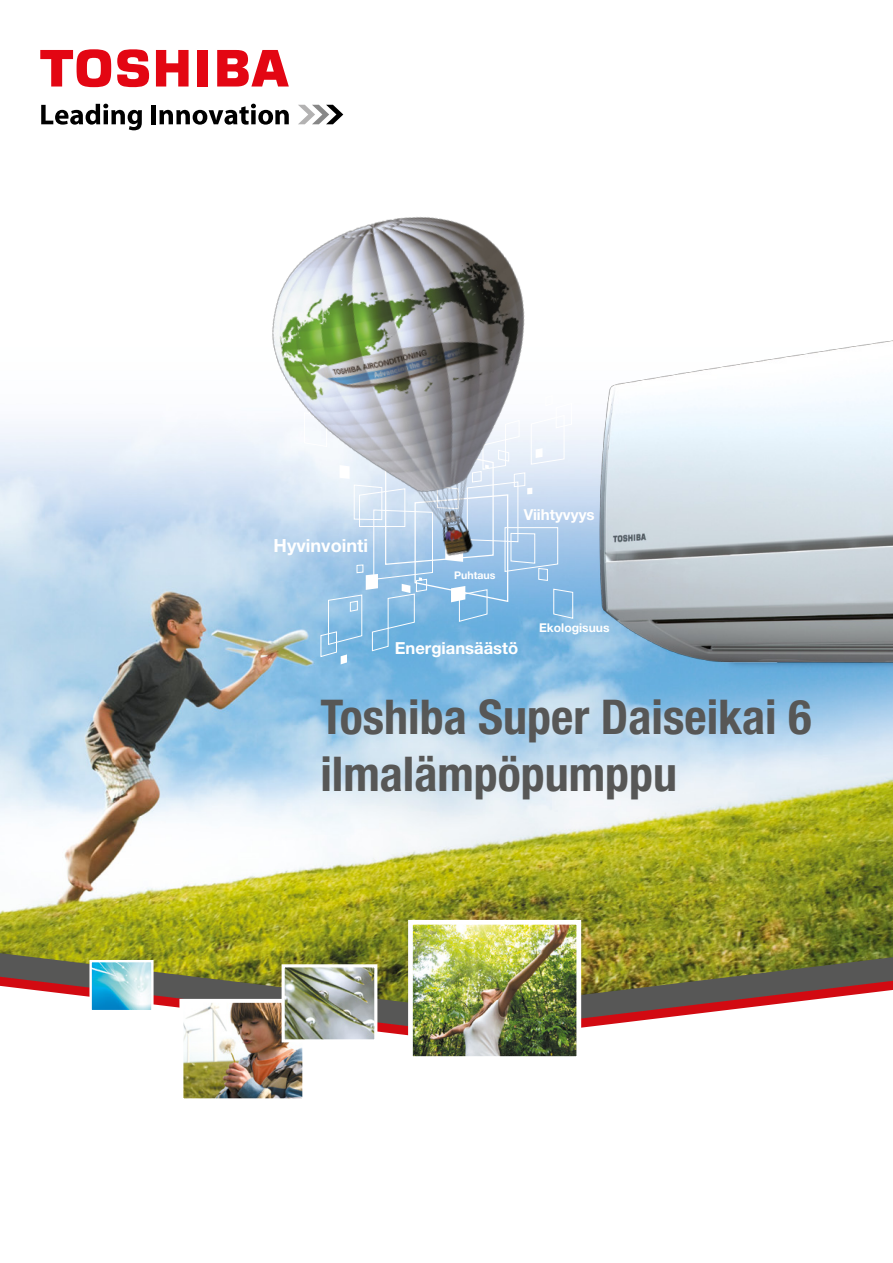
<style>
.page{position:relative;width:893px;height:1263px;background:#fff}
.page>*{position:absolute;margin:0;border:0;box-sizing:border-box;transform-origin:0 0}
.t1{font:700 condensed 48px/57.6px "Helvetica Neue LT Pro";color:#575756}
.t2{font:700 18.15px "Helvetica Neue LT Pro";color:#fff}
.t3{font:700 16.65px "Helvetica Neue LT Pro";color:#fff}
.t4{font:700 15.15px "Helvetica Neue LT Pro";color:#fff}
.t5{font:700 12.15px "Helvetica Neue LT Pro";color:#fff}
.t6{font:700 10.65px "Helvetica Neue LT Pro";color:#fff}
</style>
<div class="page">
<img style="left:0;top:422px;width:893px;height:501px">
<img style="left:673px;top:703px;width:220px;height:14px">
<img style="left:568px;top:340px;width:325px;height:363px">
<svg style="left:304px;top:618px;width:269px;height:46px;background:#78b6e0"></svg>
<img style="left:215px;top:217px;width:415px;height:401px">
<img style="left:0;top:923px;width:893px;height:33px">
<svg style="left:0;top:956px;width:893px;height:80px"></svg>
<svg style="left:40px;top:49px;width:71px;height:38px"></svg>
<div style="left:198px;top:50px;width:10px;height:37px;background:#e30613"></div>
<svg style="left:156px;top:50px;width:33px;height:37px"></svg>
<svg style="left:217px;top:50px;width:72px;height:37px"></svg>
<svg style="left:117px;top:49px;width:32px;height:39px"></svg>
<svg style="left:298px;top:105px;width:45px;height:19px"></svg>
<svg style="left:41px;top:104px;width:101px;height:26px"></svg>
<hr style="left:152px;top:105px;width:4px;height:19px;background:#000">
<svg style="left:159px;top:104px;width:130px;height:21px"></svg>
<img style="left:92px;top:963px;width:59px;height:46px">
<div style="left:89px;top:960px;width:65px;height:52px;border:2px solid #fff"></div>
<img style="left:184px;top:1004px;width:117px;height:93px">
<div style="left:179px;top:999px;width:127px;height:103px;border:4px solid #fff"></div>
<img style="left:286px;top:968px;width:87px;height:70px">
<div style="left:282px;top:964px;width:95px;height:78px;border:3px solid #fff"></div>
<img style="left:414px;top:926px;width:161px;height:129px">
<div style="left:408px;top:920px;width:173px;height:141px;border:5px solid #fff"></div>
<p class="t2" style="left:274px;top:535px;width:96px">Hyvinvointi</p>
<p class="t6" style="left:454px;top:569px;width:43px">Puhtaus</p>
<p class="t4" style="left:524px;top:505px;width:72px">Viihtyvyys</p>
<p class="t5" style="left:539px;top:620px;width:72px">Ekologisuus</p>
<p class="t3" style="left:395px;top:638px;width:125px">Energiansäästö</p>
<p class="t1" style="left:320px;top:687px;width:492px">Toshiba Super Daiseikai 6 ilmalämpöpumppu</p>
</div>
